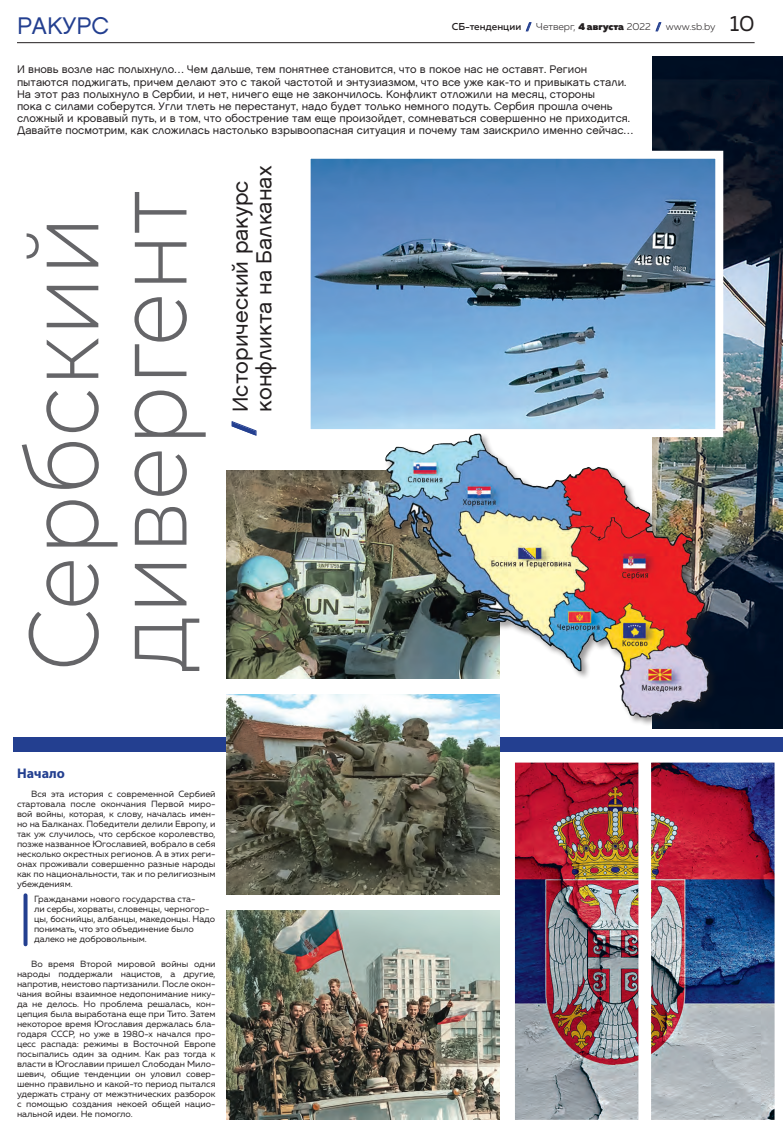
<style>
.page{position:relative;width:783px;height:1134px;background:#fff}
.page>*{position:absolute;margin:0;border:0;box-sizing:border-box;transform-origin:0 0}
.заг_1{font:300 98.9px/88.1px "Montserrat";color:#656568;scale:.9 1}
.t1{font:900 29px "Muller";color:#233f90}
.Колонтитул{font:24px "Chalet London Nineteen Sixty";color:#233f90}
.надзаголовок{font:21.6px/23.8px "Chalet London Nineteen Sixty";color:#231f20}
.подзаголовок_синий{font:700 14px "Myriad Pro";color:#233f90}
.лид{font:11px/12.1px "Chalet London Nineteen Sixty";color:#231f20}
.t2{font:300 10px "Muller";color:#231f20}
.врезка_синяя{font:9px/10px "Muller";color:#231f20;text-align:justify}
.s1{font-weight:500}
.s2{font-weight:900;color:#233f90}
.s3{font-weight:900}
.s4{font-weight:400;font-size:22px}
</style>
<div class="page">
<svg style="left:525px;top:22px;width:6px;height:9px"></svg>
<svg style="left:655px;top:22px;width:6px;height:9px"></svg>
<hr style="left:17px;top:43px;width:737px;height:1px;background:#231f20">
<svg style="left:24px;top:895px;width:4px;height:49px"></svg>
<img style="left:652px;top:56px;width:130px;height:672px">
<svg style="left:310px;top:147px;width:417px;height:294px;background:#759ec3"></svg>
<img style="left:515px;top:763px;width:259px;height:357px">
<div style="left:13px;top:737px;width:769px;height:15px;background:#233f90"></div>
<img style="left:227px;top:910px;width:272px;height:210px">
<svg style="left:227px;top:694px;width:272px;height:201px;background:#696a5c"></svg>
<img style="left:227px;top:470px;width:157px;height:209px">
<div style="left:384px;top:432px;width:334px;height:295px;background:#231f20;opacity:.45"></div>
<img style="left:385px;top:434px;width:166px;height:212px">
<div style="left:226px;top:680px;width:275px;height:14px;background:#fff"></div>
<svg style="left:232px;top:421px;width:24px;height:15px"></svg>
<p class="Колонтитул" style="left:17px;top:11px;width:93px">РАКУРС</p>
<p class="t2" style="left:452px;top:21px;width:304px"><span class="s1">СБ-тенденции</span> <span class="s2">/</span> Четверг, <span class="s3">4 августа</span> 2022 <span class="s2">/</span> www.sb.by <span class="s4">10</span></p>
<p class="лид" style="left:17px;top:64px;width:617px">И вновь возле нас полыхнуло… Чем дальше, тем понятнее становится, что в покое нас не оставят. Регион пытаются поджигать, причем делают это с такой частотой и энтузиазмом, что все уже как-то и привыкать стали.<br>На этот раз полыхнуло в Сербии, и нет, ничего еще не закончилось. Конфликт отложили на месяц, стороны<br>пока с силами соберутся. Угли тлеть не перестанут, надо будет только немного подуть. Сербия прошла очень сложный и кровавый путь, и в том, что обострение там еще произойдет, сомневаться совершенно не приходится.<br>Давайте посмотрим, как сложилась настолько взрывоопасная ситуация и почему там заискрило именно сейчас…</p>
<p class="заг_1" style="left:16px;top:672px;width:535px;rotate:-90deg">Сербский дивергент</p>
<p class="надзаголовок" style="left:228px;top:412px;width:248px;rotate:-90deg">Исторический ракурс конфликта на Балканах</p>
<p class="t1" style="left:225px;top:436px;width:16px;rotate:-90deg">/</p>
<p class="подзаголовок_синий" style="left:17px;top:764px;width:49px">Начало</p>
<p class="врезка_синяя" style="left:17px;top:788px;width:200px;text-indent:14px">Вся эта история с современной Сербией стартовала после окончания Первой миро‑ вой войны, которая, к слову, началась имен‑ но на Балканах. Победители делили Европу, и так уж случилось, что сербское королевство, позже названное Югославией, вобрало в себя несколько окрестных регионов. А в этих реги‑ онах проживали совершенно разные народы как по национальности, так и по религиозным убеждениям.</p>
<p class="врезка_синяя" style="left:34px;top:894px;width:183px;text-align:left">Гражданами нового государства ста‑<br>ли сербы, хорваты, словенцы, черногор‑ цы, боснийцы, албанцы, македонцы. Надо понимать, что это объединение было далеко не добровольным.</p>
<p class="врезка_синяя" style="left:17px;top:958px;width:200px;text-indent:14px">Во время Второй мировой войны одни народы поддержали нацистов, а другие, напротив, неистово партизанили. После окон‑ чания войны взаимное недопонимание нику‑ да не делось. Но проблема решалась, кон‑ цепция была выработана еще при Тито. Затем некоторое время Югославия держалась бла‑ годаря СССР, но уже в 1980‑х начался про‑ цесс распада: режимы в Восточной Европе посыпались один за одним. Как раз тогда к власти в Югославии пришел Слободан Мило‑ шевич, общие тенденции он уловил совер‑ шенно правильно и какой-то период пытался удержать страну от межэтнических разборок с помощью создания некоей общей нацио‑ нальной идеи. Не помогло.</p>
</div>
